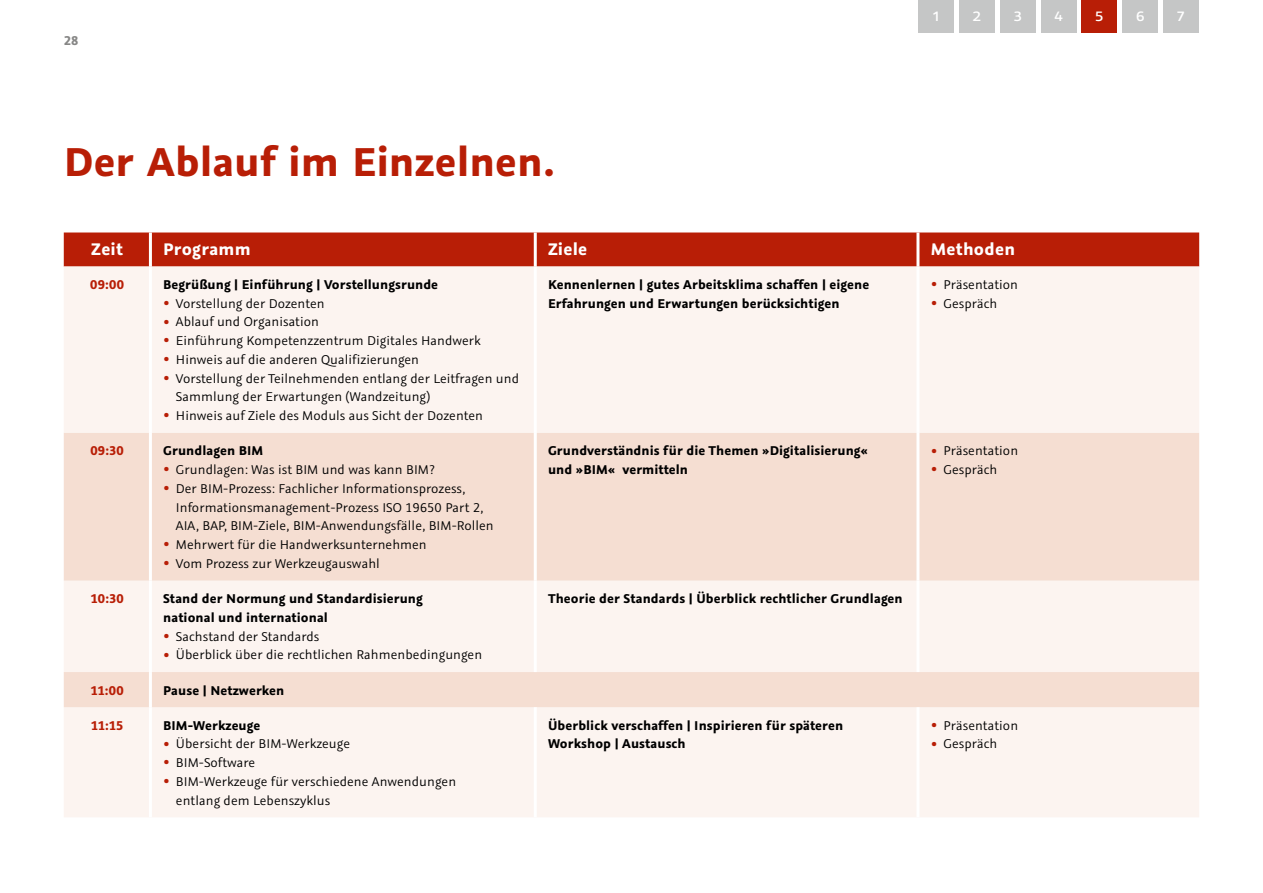
<style>
.page{position:relative;width:1263px;height:893px;background:#fff}
.page>*{position:absolute;margin:0;border:0;box-sizing:border-box;transform-origin:0 0}
.t1{font:700 45px "Graublau Sans";letter-spacing:.005em;color:#b81e06}
.t2{font:19.35px "Graublau Sans";color:#fff}
.t3{font:700 18.75px "Graublau Sans";letter-spacing:.01em;color:#fff}
.t4{font:14.25px/18.8px "Graublau Sans";letter-spacing:.005em;color:#000}
.t5{font:700 14.25px/18.8px "Graublau Sans";letter-spacing:.005em;color:#000}
.t6{font:700 14.25px "Graublau Sans";letter-spacing:.005em;color:#b81e06}
.t7{font:700 14.25px "Graublau Sans";color:#878786}
.s1{font-weight:800;color:#b81e06}
</style>
<div class="page">
<div style="left:1163px;top:0;width:35px;height:32px;background:#c5c6c6"></div>
<div style="left:1041px;top:0;width:35px;height:32px;background:#c5c6c6"></div>
<div style="left:919px;top:0;width:35px;height:32px;background:#c5c6c6"></div>
<div style="left:1082px;top:0;width:35px;height:32px;background:#b81e06"></div>
<div style="left:959px;top:0;width:36px;height:32px;background:#c5c6c6"></div>
<div style="left:1122px;top:0;width:36px;height:32px;background:#c5c6c6"></div>
<div style="left:1000px;top:0;width:35px;height:32px;background:#c5c6c6"></div>
<div style="left:64px;top:232px;width:1135px;height:35px;background:#b81e06"></div>
<div style="left:64px;top:267px;width:1135px;height:550px;background:#fcf4f0"></div>
<svg style="left:64px;top:433px;width:1135px;height:274px;fill:#f5ded2"></svg>
<hr style="left:149px;top:232px;width:3px;height:35px;background:#fff">
<hr style="left:534px;top:232px;width:3px;height:35px;background:#fff">
<hr style="left:149px;top:267px;width:3px;height:166px;background:#fff">
<hr style="left:534px;top:267px;width:3px;height:166px;background:#fff">
<hr style="left:149px;top:433px;width:3px;height:148px;background:#fff">
<hr style="left:534px;top:433px;width:3px;height:148px;background:#fff">
<hr style="left:149px;top:581px;width:3px;height:91px;background:#fff">
<hr style="left:534px;top:581px;width:3px;height:91px;background:#fff">
<hr style="left:149px;top:672px;width:3px;height:35px;background:#fff">
<hr style="left:149px;top:707px;width:3px;height:110px;background:#fff">
<hr style="left:534px;top:707px;width:3px;height:110px;background:#fff">
<hr style="left:916px;top:232px;width:3px;height:35px;background:#fff">
<hr style="left:916px;top:267px;width:3px;height:166px;background:#fff">
<hr style="left:916px;top:433px;width:3px;height:148px;background:#fff">
<hr style="left:916px;top:581px;width:3px;height:91px;background:#fff">
<hr style="left:916px;top:707px;width:3px;height:110px;background:#fff">
<p class="t7" style="left:64px;top:31px;width:16px">28</p>
<h1 class="t1" style="left:64px;top:133px;width:493px">Der Ablauf im Einzelnen.</h1>
<h2 class="t2" style="left:933px;top:3px;width:8px">1</h2>
<h2 class="t2" style="left:972px;top:3px;width:11px">2</h2>
<h2 class="t2" style="left:1014px;top:3px;width:10px">3</h2>
<h2 class="t2" style="left:1054px;top:3px;width:10px">4</h2>
<h2 class="t2" style="left:1095px;top:3px;width:10px">5</h2>
<h2 class="t2" style="left:1136px;top:3px;width:11px">6</h2>
<h2 class="t2" style="left:1177px;top:3px;width:9px">7</h2>
<h3 class="t3" style="left:91px;top:237px;width:33px">Zeit</h3>
<h3 class="t3" style="left:163px;top:237px;width:89px">Programm</h3>
<h3 class="t3" style="left:548px;top:237px;width:41px">Ziele</h3>
<h3 class="t3" style="left:931px;top:237px;width:86px">Methoden</h3>
<p class="t6" style="left:90px;top:275px;width:35px">09:00</p>
<p class="t5" style="left:163px;top:275px;width:276px">Begrüßung | Einführung | Vorstellungsrunde</p>
<p class="t4" style="left:163px;top:294px;width:163px"><span class="s1">•</span> Vorstellung der Dozenten</p>
<p class="t4" style="left:163px;top:313px;width:157px"><span class="s1">•</span> Ablauf und Organisation</p>
<p class="t4" style="left:163px;top:331px;width:319px"><span class="s1">•</span> Einführung Kompetenzzentrum Digitales Handwerk</p>
<p class="t4" style="left:163px;top:350px;width:257px"><span class="s1">•</span> Hinweis auf die anderen Qualifizierungen</p>
<p class="t4" style="left:176px;top:369px;width:345px;text-indent:-13px"><span class="s1">•</span> Vorstellung der Teilnehmenden entlang der Leitfragen und<br>Sammlung der Erwartungen (Wandzeitung)</p>
<p class="t4" style="left:163px;top:406px;width:321px"><span class="s1">•</span> Hinweis auf Ziele des Moduls aus Sicht der Dozenten</p>
<p class="t5" style="left:548px;top:275px;width:323px">Kennenlernen | gutes Arbeitsklima schaffen | eigene<br>Erfahrungen und Erwartungen berücksichtigen</p>
<p class="t4" style="left:931px;top:275px;width:89px"><span class="s1">•</span> Präsentation</p>
<p class="t4" style="left:931px;top:294px;width:68px"><span class="s1">•</span> Gespräch</p>
<p class="t6" style="left:90px;top:442px;width:35px">09:30</p>
<p class="t5" style="left:163px;top:441px;width:102px">Grundlagen BIM</p>
<p class="t4" style="left:163px;top:460px;width:273px"><span class="s1">•</span> Grundlagen: Was ist BIM und was kann BIM?</p>
<p class="t4" style="left:176px;top:479px;width:319px;text-indent:-13px"><span class="s1">•</span> Der BIM-Prozess: Fachlicher Informationsprozess,<br>Informationsmanagement-Prozess ISO 19650 Part 2,<br>AIA, BAP, BIM-Ziele, BIM-Anwendungsfälle, BIM-Rollen</p>
<p class="t4" style="left:163px;top:535px;width:265px"><span class="s1">•</span> Mehrwert für die Handwerksunternehmen</p>
<p class="t4" style="left:163px;top:554px;width:218px"><span class="s1">•</span> Vom Prozess zur Werkzeugauswahl</p>
<p class="t6" style="left:91px;top:589px;width:35px">10:30</p>
<p class="t5" style="left:163px;top:589px;width:261px">Stand der Normung und Standardisierung national und international</p>
<p class="t4" style="left:163px;top:627px;width:158px"><span class="s1">•</span> Sachstand der Standards</p>
<p class="t4" style="left:163px;top:645px;width:320px"><span class="s1">•</span> Überblick über die rechtlichen Rahmenbedingungen</p>
<p class="t6" style="left:90px;top:681px;width:35px">11:00</p>
<p class="t5" style="left:163px;top:680px;width:123px">Pause | Netzwerken</p>
<p class="t6" style="left:91px;top:716px;width:34px">11:15</p>
<p class="t5" style="left:163px;top:716px;width:99px">BIM-Werkzeuge</p>
<p class="t4" style="left:163px;top:734px;width:188px"><span class="s1">•</span> Übersicht der BIM-Werkzeuge</p>
<p class="t4" style="left:163px;top:753px;width:94px"><span class="s1">•</span> BIM-Software</p>
<p class="t4" style="left:176px;top:772px;width:282px;text-indent:-13px"><span class="s1">•</span> BIM-Werkzeuge für verschiedene Anwendungen entlang dem Lebenszyklus</p>
<p class="t5" style="left:548px;top:441px;width:321px">Grundverständnis für die Themen »Digitalisierung« und »BIM« vermitteln</p>
<p class="t4" style="left:931px;top:441px;width:89px"><span class="s1">•</span> Präsentation</p>
<p class="t4" style="left:931px;top:460px;width:68px"><span class="s1">•</span> Gespräch</p>
<p class="t5" style="left:548px;top:589px;width:356px">Theorie der Standards | Überblick rechtlicher Grundlagen</p>
<p class="t5" style="left:548px;top:716px;width:297px">Überblick verschaffen | Inspirieren für späteren<br>Workshop | Austausch</p>
<p class="t4" style="left:931px;top:716px;width:89px"><span class="s1">•</span> Präsentation</p>
<p class="t4" style="left:931px;top:735px;width:68px"><span class="s1">•</span> Gespräch</p>
</div>
